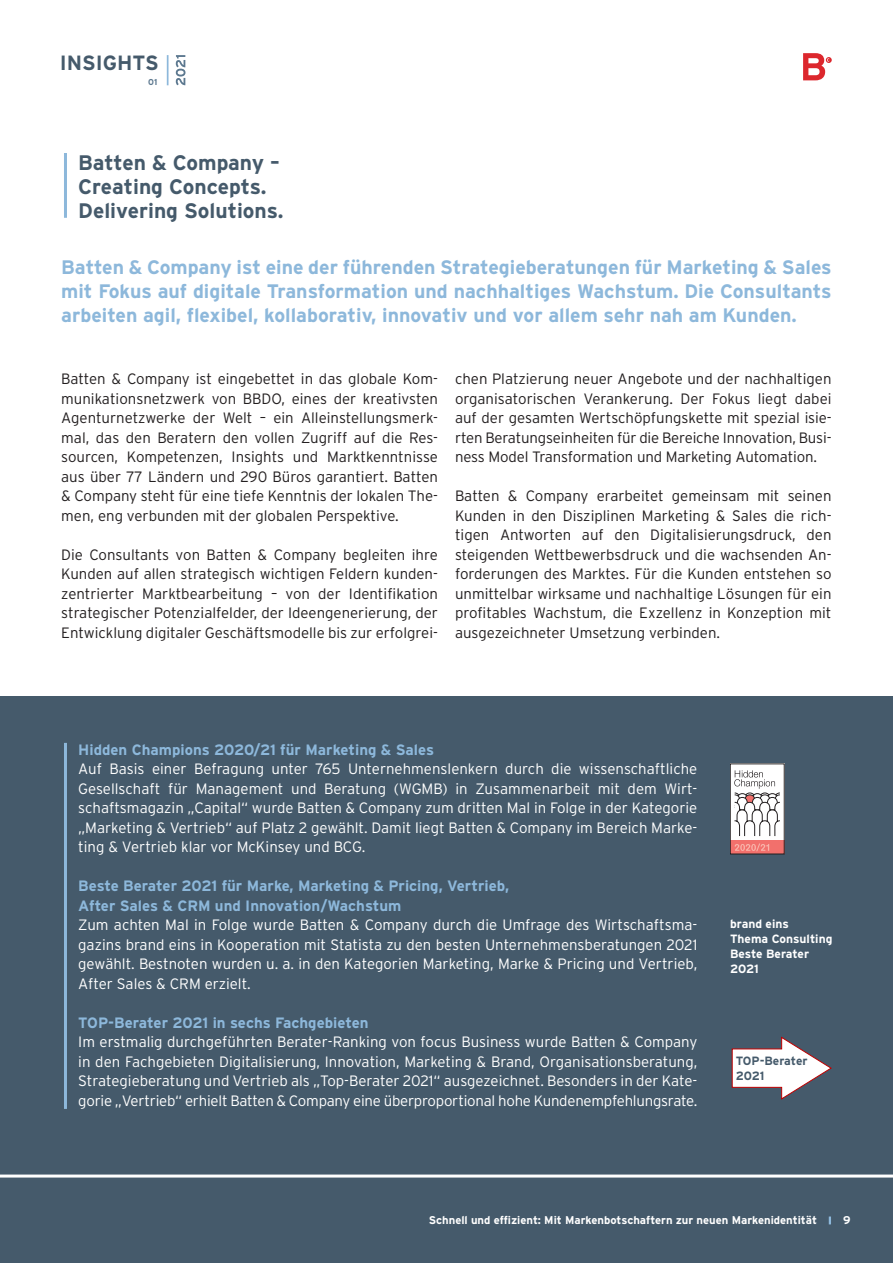
<style>
.page{position:relative;width:893px;height:1263px;background:#fff}
.page>*{position:absolute;margin:0;border:0;box-sizing:border-box;transform-origin:0 0}
.t1{font:700 21px/24px "Interstate";color:#455a6b}
.t2{font:700 20.55px "Interstate";color:#455a6b}
.t3{font:700 19.5px/24px "Interstate";color:#8db8db;text-align:justify}
.t4{font:300 15px/19.5px "Interstate";color:#231f20;text-align:justify}
.t5{font:300 15px/19.5px "Interstate";letter-spacing:-.005em;color:#fff;text-align:justify}
.t6{font:700 15px/19.5px "Interstate";color:#8db8db}
.t7{font:700 12px/15px "Interstate";color:#fff}
.t8{font:700 12px/15px "Interstate";letter-spacing:-.01em;color:#455a6b}
.t9{font:700 11.25px "Interstate";color:#fff}
.t10{font:700 8.55px "Interstate";color:#5c788f}
</style>
<div class="page">
<div style="left:0;top:1178px;width:893px;height:85px;background:#455a6b"></div>
<div style="left:0;top:696px;width:893px;height:507px;background:#455a6b"></div>
<svg style="left:829px;top:1216px;width:2px;height:8px"></svg>
<svg style="left:803px;top:53px;width:29px;height:27px"></svg>
<svg style="left:176px;top:55px;width:9px;height:30px"></svg>
<hr style="left:167px;top:55px;width:2px;height:30px;background:#8db8db">
<svg style="left:731px;top:1036px;width:101px;height:64px"></svg>
<hr style="left:64px;top:153px;width:3px;height:65px;background:#8db8db">
<div style="left:730px;top:764px;width:54px;height:90px;background:#fff"></div>
<div style="left:730px;top:840px;width:54px;height:14px;background:#f2706c"></div>
<div style="left:730px;top:764px;width:54px;height:90px;border:1px solid #231f20"></div>
<svg style="left:734px;top:770px;width:46px;height:67px"></svg>
<svg style="left:735px;top:843px;width:34px;height:8px"></svg>
<hr style="left:64px;top:743px;width:3px;height:366px;background:#8db8db">
<hr style="left:0;top:1174px;width:893px;height:3px;background:#fff">
<h2 class="t2" style="left:60px;top:51px;width:100px">INSIGHTS</h2>
<p class="t10" style="left:148px;top:77px;width:11px">01</p>
<h1 class="t1" style="left:78px;top:150px;width:207px">Batten &amp; Company –<br>Creating Concepts.<br>Delivering Solutions.</h1>
<p class="t3" style="left:61px;top:255px;width:772px">Batten &amp; Company ist eine der führenden Strategieberatungen für Marketing &amp; Sales mit Fokus auf digitale Transformation und nachhaltiges Wachstum. Die Consultants arbeiten agil, flexibel, kollaborativ, innovativ und vor allem sehr nah am Kunden.</p>
<p class="t4" style="left:61px;top:369px;width:378px">Batten &amp; Company ist eingebettet in das globale Kom&shy;munikationsnetzwerk von BBDO, eines der kreativsten Agenturnetzwerke der Welt – ein Alleinstellungsmerk&shy;mal, das den Beratern den vollen Zugriff auf die Res&shy;sourcen, Kompetenzen, Insights und Marktkenntnisse aus über 77 Ländern und 290 Büros garantiert. Batten &amp; Company steht für eine tiefe Kenntnis der lokalen The&shy;men, eng verbunden mit der globalen Perspektive.</p>
<p class="t4" style="left:61px;top:545px;width:378px">Die Consultants von Batten &amp; Company begleiten ihre Kunden auf allen strategisch wichtigen Feldern kunden&shy;zentrierter Marktbearbeitung – von der Identifikation strategischer Potenzialfelder, der Ideengenerierung, der Entwicklung digitaler Geschäftsmodelle bis zur erfolgrei-</p>
<p class="t4" style="left:455px;top:369px;width:378px">chen Platzierung neuer Angebote und der nachhaltigen organisatorischen Verankerung. Der Fokus liegt dabei auf der gesamten Wertschöpfungskette mit spezial isie&shy;rten Beratungseinheiten für die Bereiche Innovation, Busi&shy;ness Model Transformation und Marketing Automation.</p>
<p class="t4" style="left:455px;top:486px;width:378px">Batten &amp; Company erarbeitet gemeinsam mit seinen Kunden in den Disziplinen Marketing &amp; Sales die rich&shy;tigen Antworten auf den Digitalisierungsdruck, den steigenden Wettbewerbsdruck und die wachsenden An&shy;forderungen des Marktes. Für die Kunden entstehen so unmittelbar wirksame und nachhaltige Lösungen für ein profitables Wachstum, die Exzellenz in Konzeption mit ausgezeichneter Umsetzung verbinden.</p>
<p class="t6" style="left:78px;top:740px;width:357px">Hidden Champions 2020/21 für Marketing &amp; Sales</p>
<p class="t5" style="left:78px;top:759px;width:621px">Auf Basis einer Befragung unter 765 Unternehmenslenkern durch die wissenschaftliche Gesellschaft für Management und Beratung (WGMB) in Zusammenarbeit mit dem Wirt&shy;schaftsmagazin „Capital“ wurde Batten &amp; Company zum dritten Mal in Folge in der Kategorie „Marketing &amp; Vertrieb“ auf Platz 2 gewählt. Damit liegt Batten &amp; Company im Bereich Marke&shy;ting &amp; Vertrieb klar vor McKinsey und BCG.</p>
<p class="t6" style="left:78px;top:876px;width:432px">Beste Berater 2021 für Marke, Marketing &amp; Pricing, Vertrieb,<br>After Sales &amp; CRM und Innovation/Wachstum</p>
<p class="t5" style="left:78px;top:915px;width:621px">Zum achten Mal in Folge wurde Batten &amp; Company durch die Umfrage des Wirtschaftsma&shy;gazins brand eins in Kooperation mit Statista zu den besten Unternehmensberatungen 2021 gewählt. Bestnoten wurden u. a. in den Kategorien Marketing, Marke &amp; Pricing und Vertrieb, After Sales &amp; CRM erzielt.</p>
<p class="t6" style="left:78px;top:1013px;width:292px">TOP-Berater 2021 in sechs Fachgebieten</p>
<p class="t5" style="left:78px;top:1032px;width:621px">Im erstmalig durchgeführten Berater-Ranking von focus Business wurde Batten &amp; Company in den Fachgebieten Digitalisierung, Innovation, Marketing &amp; Brand, Organisationsberatung, Strategieberatung und Vertrieb als „Top-Berater 2021“ ausgezeichnet. Besonders in der Kate&shy;gorie „Vertrieb“ erhielt Batten &amp; Company eine überproportional hohe Kundenempfehlungsrate.</p>
<p class="t7" style="left:730px;top:916px;width:104px">brand eins<br>Thema Consulting<br>Beste Berater<br>2021</p>
<p class="t8" style="left:736px;top:1053px;width:73px">TOP-Berater<br>2021</p>
<p class="t9" style="left:429px;top:1214px;width:390px">Schnell und effizient: Mit Markenbotschaftern zur neuen Markenidentität</p>
<p class="t9" style="left:843px;top:1214px;width:9px">9</p>
</div>
